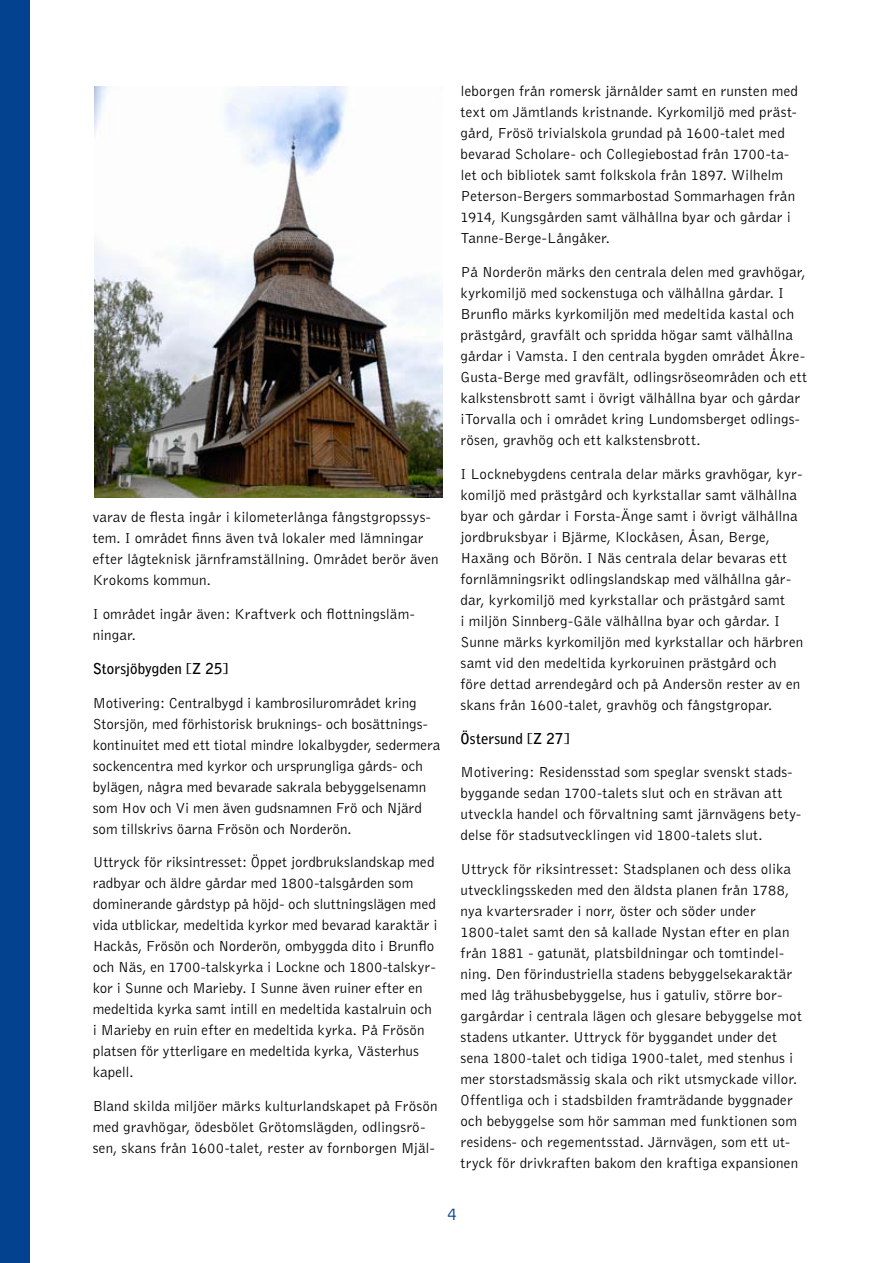
<style>
.page{position:relative;width:893px;height:1263px;background:#fff}
.page>*{position:absolute;margin:0;border:0;box-sizing:border-box;transform-origin:0 0}
.t1{font:300 18px "Bell Gothic";color:#03428e}
.t2{font:300 15px/21px "Bell Gothic";letter-spacing:.005em;color:#000}
.t3{font:700 15px "Bell Gothic";letter-spacing:.005em;color:#000}
</style>
<div class="page">
<div style="left:0;top:0;width:30px;height:1263px;background:#03428e"></div>
<img style="left:94px;top:86px;width:348px;height:411px">
<p class="t2" style="left:93px;top:507px;width:347px">varav de flesta ingår i kilometerlånga fångstgropssys&shy;tem. I området finns även två lokaler med lämningar efter lågteknisk järnframställning. Området berör även Krokoms kommun.</p>
<p class="t2" style="left:93px;top:604px;width:324px">I området ingår även: Kraftverk och flottningsläm&shy;ningar.</p>
<p class="t3" style="left:93px;top:659px;width:137px">Storsjöbygden [Z 25]</p>
<p class="t2" style="left:93px;top:692px;width:349px">Motivering: Centralbygd i kambrosilurområdet kring Storsjön, med förhistorisk bruknings- och bosättnings&shy;kontinuitet med ett tiotal mindre lokalbygder, sedermera sockencentra med kyrkor och ursprungliga gårds- och bylägen, några med bevarade sakrala bebyggelsenamn som Hov och Vi men även gudsnamnen Frö och Njärd som tillskrivs öarna Frösön och Norderön.</p>
<p class="t2" style="left:93px;top:852px;width:346px">Uttryck för riksintresset: Öppet jordbrukslandskap med radbyar och äldre gårdar med 1800-talsgården som dominerande gårdstyp på höjd- och sluttningslägen med vida utblickar, medeltida kyrkor med bevarad karaktär i Hackås, Frösön och Norderön, ombyggda dito i Brunflo och Näs, en 1700-talskyrka i Lockne och 1800-talskyr&shy;kor i Sunne och Marieby. I Sunne även ruiner efter en medeltida kyrka samt intill en medeltida kastalruin och i Marieby en ruin efter en medeltida kyrka. På Frösön platsen för ytterligare en medeltida kyrka, Västerhus kapell.</p>
<p class="t2" style="left:93px;top:1096px;width:347px">Bland skilda miljöer märks kulturlandskapet på Frösön med gravhögar, ödesbölet Grötomslägden, odlingsrö&shy;sen, skans från 1600-talet, rester av fornborgen Mjäl-</p>
<p class="t2" style="left:461px;top:81px;width:339px">leborgen från romersk järnålder samt en runsten med text om Jämtlands kristnande. Kyrkomiljö med präst&shy;gård, Frösö trivialskola grundad på 1600-talet med bevarad Scholare- och Collegiebostad från 1700-ta&shy;let och bibliotek samt folkskola från 1897. Wilhelm Peterson-Bergers sommarbostad Sommarhagen från 1914, Kungsgården samt välhållna byar och gårdar i Tanne-Berge-Långåker.</p>
<p class="t2" style="left:461px;top:262px;width:348px">På Norderön märks den centrala delen med gravhögar, kyrkomiljö med sockenstuga och välhållna gårdar. I Brunflo märks kyrkomiljön med medeltida kastal och prästgård, gravfält och spridda högar samt välhållna gårdar i Vamsta. I den centrala bygden området Åkre-Gusta-Berge med gravfält, odlingsröseområden och ett kalkstensbrott samt i övrigt välhållna byar och gårdar iTorvalla och i området kring Lundomsberget odlings&shy;rösen, gravhög och ett kalkstensbrott.</p>
<p class="t2" style="left:461px;top:464px;width:344px">I Locknebygdens centrala delar märks gravhögar, kyr&shy;komiljö med prästgård och kyrkstallar samt välhållna byar och gårdar i Forsta-Änge samt i övrigt välhållna jordbruksbyar i Bjärme, Klockåsen, Åsan, Berge, Haxäng och Börön. I Näs centrala delar bevaras ett fornlämningsrikt odlingslandskap med välhållna går&shy;dar, kyrkomiljö med kyrkstallar och prästgård samt<br>i miljön Sinnberg-Gäle välhållna byar och gårdar. I Sunne märks kyrkomiljön med kyrkstallar och härbren samt vid den medeltida kyrkoruinen prästgård och före dettad arrendegård och på Andersön rester av en skans från 1600-talet, gravhög och fångstgropar.</p>
<p class="t3" style="left:461px;top:729px;width:110px">Östersund [Z 27]</p>
<p class="t2" style="left:461px;top:762px;width:342px">Motivering: Residensstad som speglar svenskt stads&shy;byggande sedan 1700-talets slut och en strävan att utveckla handel och förvaltning samt järnvägens bety&shy;delse för stadsutvecklingen vid 1800-talets slut.</p>
<p class="t2" style="left:461px;top:859px;width:343px">Uttryck för riksintresset: Stadsplanen och dess olika utvecklingsskeden med den äldsta planen från 1788, nya kvartersrader i norr, öster och söder under 1800-talet samt den så kallade Nystan efter en plan från 1881 - gatunät, platsbildningar och tomtindel&shy;ning. Den förindustriella stadens bebyggelsekaraktär med låg trähusbebyggelse, hus i gatuliv, större bor&shy;gargårdar i centrala lägen och glesare bebyggelse mot stadens utkanter. Uttryck för byggandet under det sena 1800-talet och tidiga 1900-talet, med stenhus i mer storstadsmässig skala och rikt utsmyckade villor.<br>Offentliga och i stadsbilden framträdande byggnader och bebyggelse som hör samman med funktionen som residens- och regementsstad. Järnvägen, som ett ut&shy;tryck för drivkraften bakom den kraftiga expansionen</p>
<p class="t1" style="left:447px;top:1204px;width:12px">4</p>
</div>
